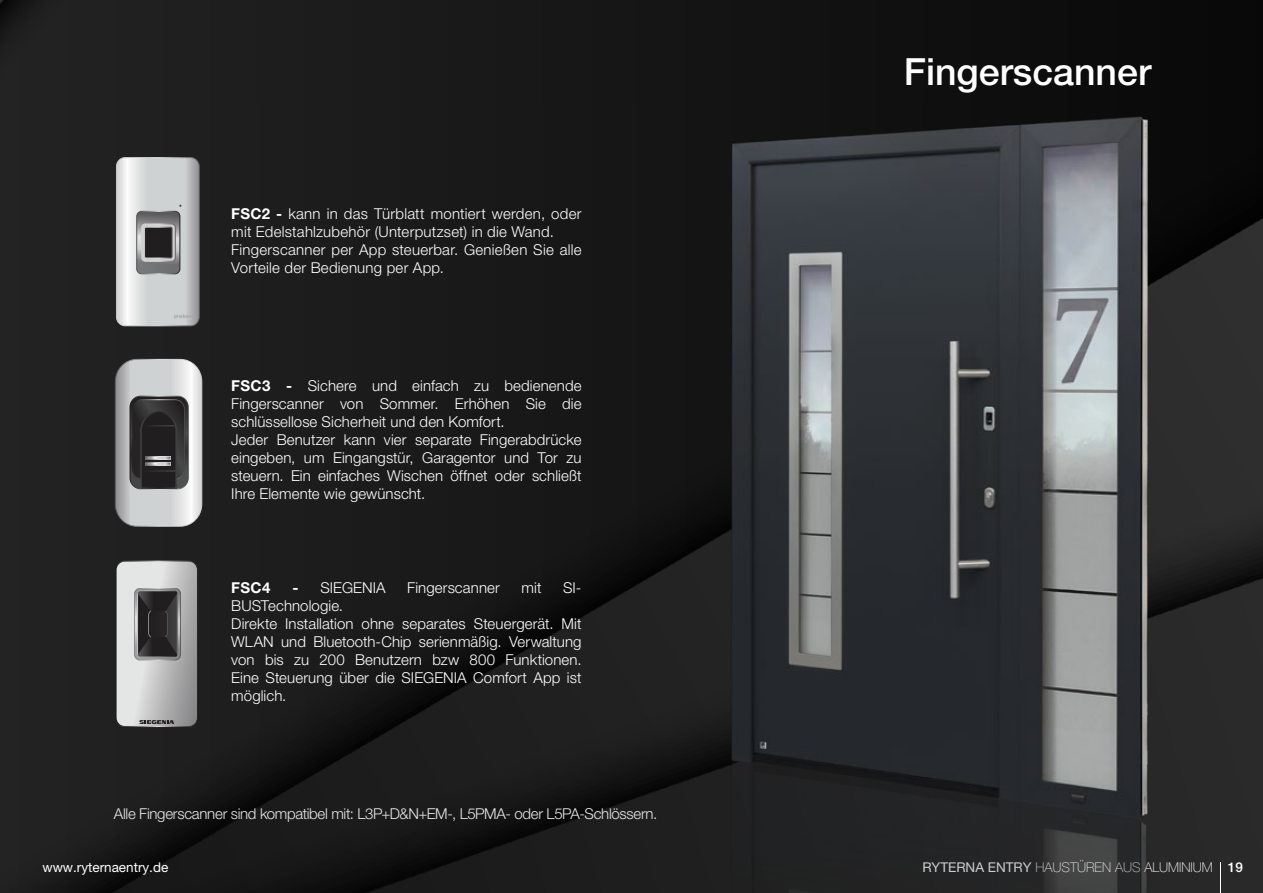
<style>
.page{position:relative;width:1263px;height:893px;background:#fff}
.page>*{position:absolute;margin:0;border:0;box-sizing:border-box;transform-origin:0 0}
.t1{font:500 37.5px "Helvetica Neue LT Pro";color:#fff}
.t2{font:300 15px/18px "Helvetica Neue LT Pro";letter-spacing:.005em;color:#fff}
.t3{font:300 15px "Helvetica Neue LT Pro";letter-spacing:-.02em;color:#e6e7e8}
.t4{font:700 15px "Helvetica Neue LT Pro";color:#fff}
.t5{font:100 13.5px "Helvetica Neue LT Pro";color:#fff}
.t6{font:13.5px "Helvetica Neue LT Pro";color:#fff}
.s1{font-weight:700}
.s2{font-weight:400}
.s3{font-weight:500}
</style>
<div class="page">
<img style="left:430px;top:101px;width:833px;height:792px">
<div style="left:0;top:101px;width:430px;height:792px;background:#1d1d1d"></div>
<img style="left:210px;top:0;width:1053px;height:101px">
<div style="left:0;top:0;width:210px;height:101px;background:#202020"></div>
<hr style="left:1220px;top:863px;width:1px;height:30px;background:#fff">
<img style="left:658px;top:92px;width:535px;height:801px">
<svg style="left:116px;top:158px;width:83px;height:168px;background:#bcbdbe"></svg>
<img style="left:174px;top:315px;width:19px;height:5px">
<svg style="left:115px;top:359px;width:87px;height:167px;background:#8f8f90"></svg>
<div style="left:146px;top:456px;width:25px;height:3px;border:1px solid #fff"></div>
<div style="left:146px;top:462px;width:25px;height:3px;border:1px solid #fff"></div>
<hr style="left:143px;top:425px;width:32px;height:1px;background:#fff">
<hr style="left:142px;top:471px;width:33px;height:1px;background:#fff">
<svg style="left:116px;top:561px;width:81px;height:165px;background:#a1a1a1"></svg>
<p class="t2" style="left:231px;top:204px;width:352px"><span class="s1">FSC2 -</span> kann in das Türblatt montiert werden, oder mit Edelstahlzubehör (Unterputzset) in die Wand.<br>Fingerscanner per App steuerbar. Genießen Sie alle Vorteile der Bedienung per App.</p>
<p class="t2" style="left:231px;top:376px;width:352px"><span class="s1">FSC3 -</span> Sichere und einfach zu bedienende Fingerscanner von Sommer. Erhöhen Sie die schlüssellose Sicherheit und den Komfort.<br>Jeder Benutzer kann vier separate Fingerabdrücke eingeben, um Eingangstür, Garagentor und Tor zu steuern. Ein einfaches Wischen öffnet oder schließt Ihre Elemente wie gewünscht.</p>
<p class="t4" style="left:231px;top:578px;width:41px">FSC4</p>
<p class="t2" style="left:292px;top:578px;width:95px"><span class="s1">-</span> SIEGENIA</p>
<p class="t2" style="left:407px;top:578px;width:94px">Fingerscanner</p>
<p class="t2" style="left:521px;top:578px;width:21px">mit</p>
<p class="t2" style="left:563px;top:578px;width:20px">SI-</p>
<p class="t2" style="left:231px;top:596px;width:352px">BUSTechnologie.<br>Direkte Installation ohne separates Steuergerät. Mit WLAN und Bluetooth-Chip serienmäßig. Verwaltung von bis zu 200 Benutzern bzw 800 Funktionen.<br>Eine Steuerung über die SIEGENIA Comfort App ist möglich.</p>
<p class="t3" style="left:114px;top:804px;width:545px">Alle Fingerscanner sind kompatibel mit: L3P+D&amp;N+EM-, L5PMA- oder L5PA-Schlössern.</p>
<h1 class="t1" style="left:904px;top:49px;width:249px">Fingerscanner</h1>
<p class="t6" style="left:43px;top:859px;width:127px">www.ryternaentry.de</p>
<p class="t5" style="left:922px;top:860px;width:322px"><span class="s2">RYTERNA ENTRY</span> HAUSTÜREN AUS ALUMINIUM <span class="s3">19</span></p>
</div>
